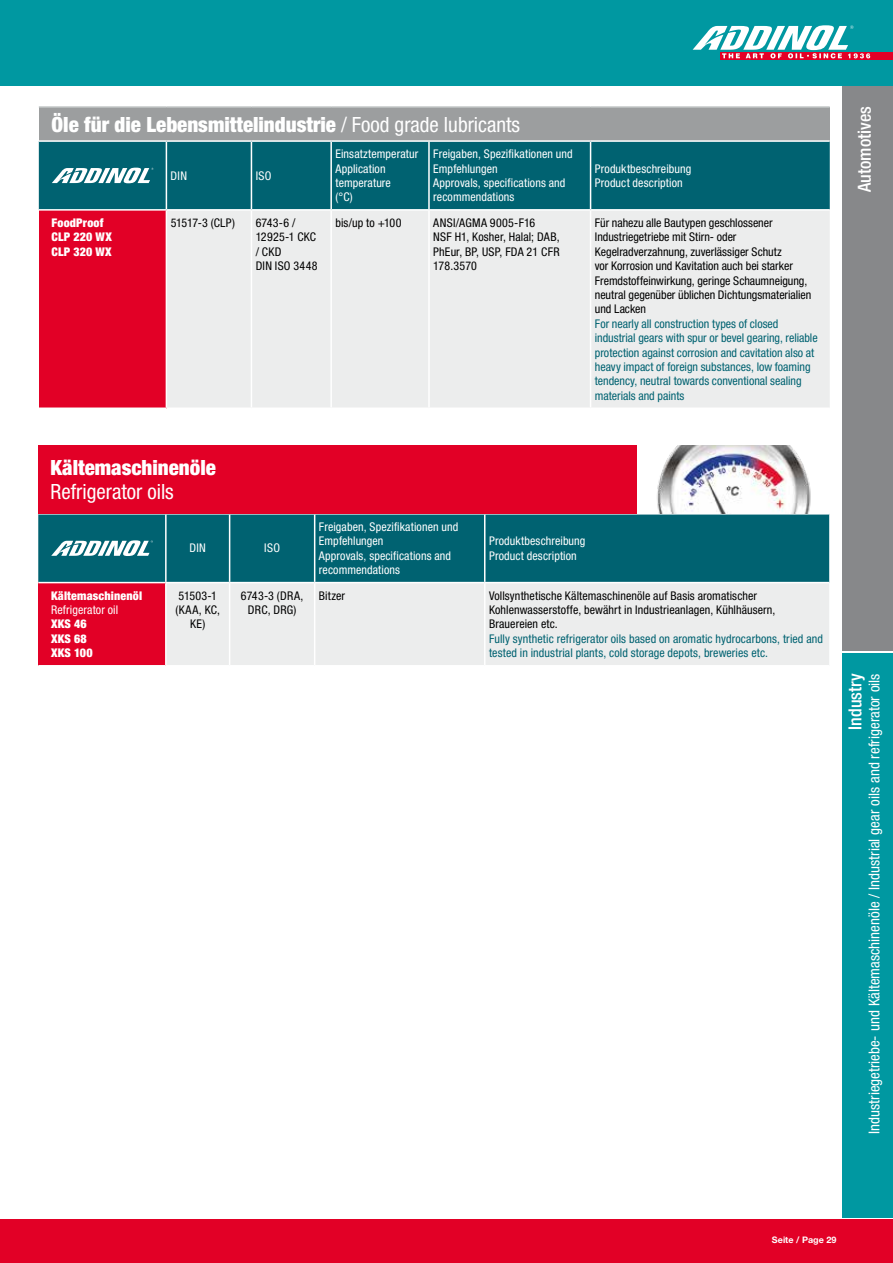
<style>
.page{position:relative;width:893px;height:1263px;background:#fff}
.page>*{position:absolute;margin:0;border:0;box-sizing:border-box;transform-origin:0 0}
.t1{font:900 condensed 21px "Helvetica Neue LT Pro";color:#fff}
.t2{font:condensed 21px "Helvetica Neue LT Pro";color:#fff}
.t3{font:500 condensed 18px "Helvetica Neue LT Pro";color:#fff}
.t4{font:condensed 15px "Helvetica Neue LT Pro";color:#fff}
.t5{font:condensed 12px/14.4px "Helvetica Neue LT Pro";letter-spacing:.005em;color:#000}
.t6{font:condensed 12px/14.4px "Helvetica Neue LT Pro";color:#006271}
.t7{font:condensed 12px/14.4px "Helvetica Neue LT Pro";letter-spacing:.01em;color:#fff}
.t8{font:900 condensed 12px/14.4px "Helvetica Neue LT Pro";letter-spacing:.015em;color:#fff}
.t9{font:condensed 12px/14.4px "Helvetica Neue LT Pro";letter-spacing:.025em;color:#000}
.t10{font:700 9px "Helvetica Neue LT Pro";color:#fff}
.s1{font-weight:400}
</style>
<div class="page">
<div style="left:0;top:0;width:893px;height:85px;background:#0098a1"></div>
<svg style="left:720px;top:52px;width:173px;height:8px"></svg>
<svg style="left:693px;top:25px;width:177px;height:33px"></svg>
<div style="left:0;top:1219px;width:893px;height:44px;background:#e20026"></div>
<div style="left:39px;top:107px;width:791px;height:34px;background:#9c9e9f"></div>
<div style="left:39px;top:142px;width:791px;height:67px;background:#006271"></div>
<div style="left:39px;top:210px;width:127px;height:198px;background:#e20026"></div>
<div style="left:167px;top:211px;width:663px;height:196px;background:#eceded"></div>
<hr style="left:39px;top:140px;width:127px;height:2px;background:#fff">
<hr style="left:166px;top:140px;width:85px;height:2px;background:#fff">
<hr style="left:251px;top:140px;width:80px;height:2px;background:#fff">
<hr style="left:331px;top:140px;width:98px;height:2px;background:#fff">
<hr style="left:429px;top:140px;width:162px;height:2px;background:#fff">
<hr style="left:591px;top:140px;width:239px;height:2px;background:#fff">
<hr style="left:39px;top:106px;width:127px;height:2px;background:#bfc3c3">
<hr style="left:166px;top:106px;width:85px;height:2px;background:#bfc3c3">
<hr style="left:251px;top:106px;width:80px;height:2px;background:#bfc3c3">
<hr style="left:331px;top:106px;width:98px;height:2px;background:#bfc3c3">
<hr style="left:429px;top:106px;width:162px;height:2px;background:#bfc3c3">
<hr style="left:591px;top:106px;width:239px;height:2px;background:#bfc3c3">
<hr style="left:166px;top:142px;width:1px;height:67px;background:#fff">
<hr style="left:251px;top:142px;width:1px;height:67px;background:#fff">
<hr style="left:330px;top:142px;width:2px;height:67px;background:#fff">
<hr style="left:428px;top:142px;width:2px;height:67px;background:#fff">
<hr style="left:590px;top:142px;width:1px;height:67px;background:#fff">
<hr style="left:39px;top:209px;width:127px;height:2px;background:#fff">
<hr style="left:39px;top:407px;width:127px;height:2px;background:#fff">
<hr style="left:251px;top:211px;width:1px;height:196px;background:#fff">
<hr style="left:330px;top:211px;width:2px;height:196px;background:#fff">
<hr style="left:428px;top:211px;width:2px;height:196px;background:#fff">
<hr style="left:590px;top:211px;width:1px;height:196px;background:#fff">
<svg style="left:52px;top:168px;width:101px;height:15px"></svg>
<div style="left:38px;top:514px;width:791px;height:68px;background:#006271"></div>
<div style="left:38px;top:583px;width:128px;height:83px;background:#e20026"></div>
<div style="left:167px;top:583px;width:662px;height:82px;background:#eceded"></div>
<hr style="left:165px;top:514px;width:2px;height:68px;background:#fff">
<hr style="left:229px;top:514px;width:1px;height:68px;background:#fff">
<hr style="left:314px;top:514px;width:1px;height:68px;background:#fff">
<hr style="left:484px;top:514px;width:1px;height:68px;background:#fff">
<hr style="left:38px;top:665px;width:128px;height:1px;background:#fff">
<hr style="left:165px;top:583px;width:2px;height:82px;background:#fff">
<hr style="left:229px;top:583px;width:1px;height:82px;background:#fff">
<hr style="left:314px;top:583px;width:1px;height:82px;background:#fff">
<hr style="left:484px;top:583px;width:1px;height:82px;background:#fff">
<div style="left:38px;top:445px;width:791px;height:68px;background:#e20026"></div>
<div style="left:637px;top:445px;width:192px;height:68px;background:#fff"></div>
<img style="left:657px;top:445px;width:154px;height:68px">
<svg style="left:51px;top:540px;width:102px;height:16px"></svg>
<div style="left:843px;top:653px;width:50px;height:565px;background:#0098a1"></div>
<div style="left:843px;top:86px;width:50px;height:565px;background:#87888a"></div>
<h1 class="t1" style="left:52px;top:112px;width:470px">Öle für die Lebensmittelindustrie <span class="s1">/ Food grade lubricants</span></h1>
<p class="t7" style="left:171px;top:168px;width:18px">DIN</p>
<p class="t7" style="left:256px;top:168px;width:17px">ISO</p>
<p class="t7" style="left:335px;top:147px;width:84px">Einsatztemperatur<br>Application temperature<br>(°C)</p>
<p class="t7" style="left:433px;top:147px;width:141px">Freigaben, Spezifikationen und<br>Empfehlungen<br>Approvals, specifications and recommendations</p>
<p class="t7" style="left:595px;top:161px;width:98px">Produktbeschreibung<br>Product description</p>
<p class="t8" style="left:52px;top:215px;width:62px">FoodProof<br>CLP 220 WX<br>CLP 320 WX</p>
<p class="t5" style="left:171px;top:215px;width:66px">51517-3 (CLP)</p>
<p class="t9" style="left:256px;top:215px;width:64px">6743-6 /<br>12925-1 CKC / CKD<br>DIN ISO 3448</p>
<p class="t5" style="left:335px;top:215px;width:68px">bis/up to +100</p>
<p class="t5" style="left:433px;top:215px;width:128px">ANSI/AGMA 9005-F16<br>NSF H1, Kosher, Halal; DAB,<br>PhEur, BP, USP, FDA 21 CFR<br>178.3570</p>
<p class="t5" style="left:595px;top:215px;width:218px">Für nahezu alle Bautypen geschlossener Industriegetriebe mit Stirn- oder Kegelradverzahnung, zuverlässiger Schutz<br>vor Korrosion und Kavitation auch bei starker Fremdstoffeinwirkung, geringe Schaumneigung, neutral gegenüber üblichen Dichtungsmaterialien und Lacken</p>
<p class="t6" style="left:595px;top:316px;width:224px">For nearly all construction types of closed industrial gears with spur or bevel gearing, reliable protection against corrosion and cavitation also at heavy impact of foreign substances, low foaming tendency, neutral towards conventional sealing materials and paints</p>
<h1 class="t1" style="left:51px;top:454px;width:167px">Kältemaschinenöle</h1>
<h1 class="t2" style="left:51px;top:479px;width:125px">Refrigerator oils</h1>
<p class="t7" style="left:190px;top:541px;width:18px">DIN</p>
<p class="t7" style="left:264px;top:541px;width:17px">ISO</p>
<p class="t7" style="left:319px;top:519px;width:141px">Freigaben, Spezifikationen und<br>Empfehlungen<br>Approvals, specifications and recommendations</p>
<p class="t7" style="left:489px;top:534px;width:98px">Produktbeschreibung<br>Product description</p>
<p class="t8" style="left:51px;top:588px;width:93px">Kältemaschinenöl</p>
<p class="t7" style="left:51px;top:602px;width:69px">Refrigerator oil</p>
<p class="t8" style="left:51px;top:617px;width:43px">XKS 46<br>XKS 68<br>XKS 100</p>
<p class="t9" style="left:175px;top:588px;width:46px;text-align:center">51503-1 (KAA, KC,<br>KE)</p>
<p class="t5" style="left:241px;top:588px;width:64px;text-align:center">6743-3 (DRA,<br>DRC, DRG)</p>
<p class="t5" style="left:319px;top:588px;width:28px">Bitzer</p>
<p class="t5" style="left:489px;top:588px;width:288px">Vollsynthetische Kältemaschinenöle auf Basis aromatischer<br>Kohlenwasserstoffe, bewährt in Industrieanlagen, Kühlhäusern,<br>Brauereien etc.</p>
<p class="t6" style="left:489px;top:631px;width:336px">Fully synthetic refrigerator oils based on aromatic hydrocarbons, tried and tested in industrial plants, cold storage depots, breweries etc.</p>
<h2 class="t3" style="left:854px;top:192px;width:87px;rotate:-90deg">Automotives</h2>
<h2 class="t3" style="left:844px;top:730px;width:58px;rotate:-90deg">Industry</h2>
<p class="t4" style="left:865px;top:1134px;width:462px;rotate:-90deg">Industriegetriebe- und Kältemaschinenöle / Industrial gear oils and refrigerator oils</p>
<p class="t10" style="left:772px;top:1234px;width:66px">Seite / Page 29</p>
</div>
